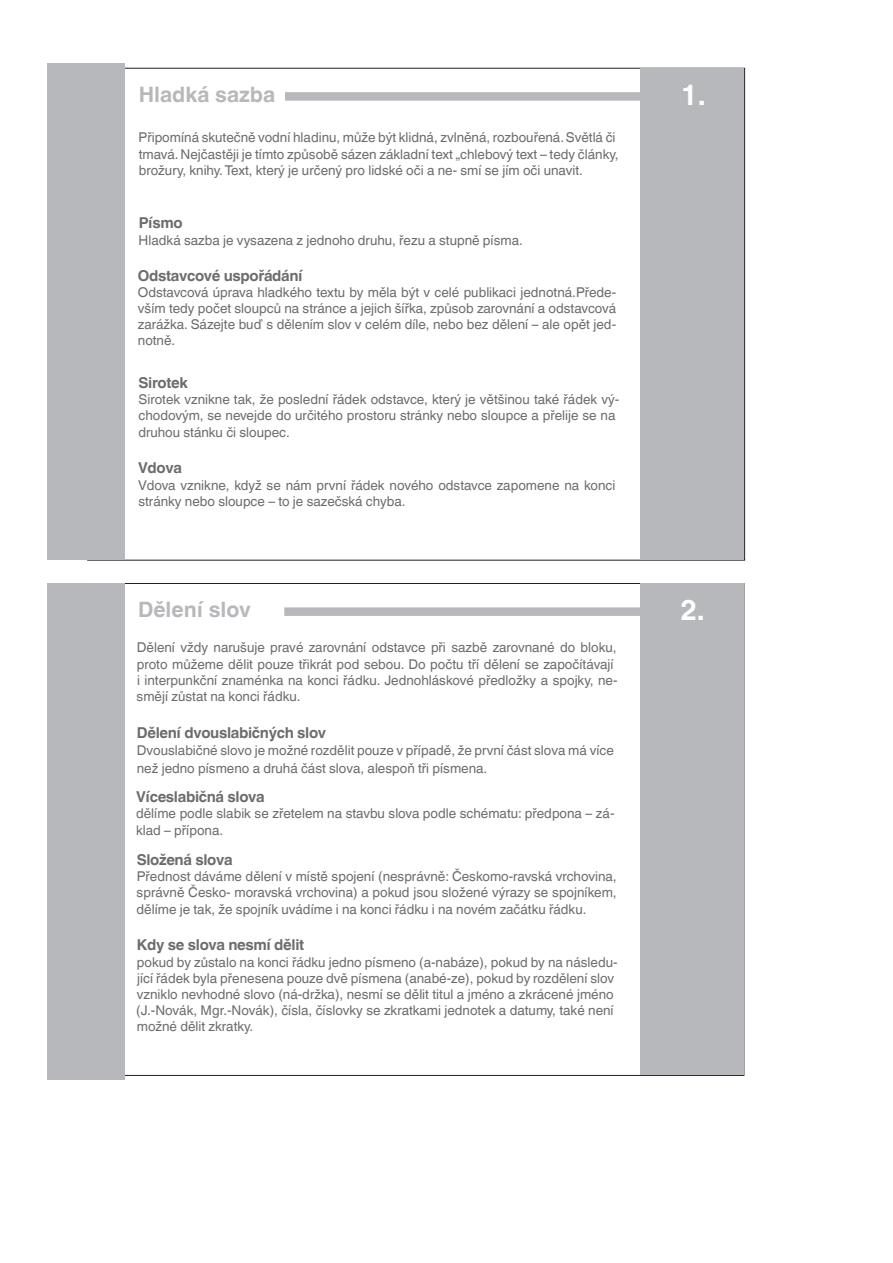
<style>
.page{position:relative;width:893px;height:1263px;background:#fff}
.page>*{position:absolute;margin:0;border:0;box-sizing:border-box;transform-origin:0 0}
.t1{font:700 28.8px "Helvetica World";color:#fff}
.t2{font:700 21.3px "Helvetica World";color:#b7b8bb}
.t3{font:700 15px "Helvetica World";letter-spacing:-.025em;color:#6c6c6f}
.t4{font:13.5px/16.2px "Helvetica World";color:#6c6c6f}
</style>
<div class="page">
<div style="left:88px;top:68px;width:657px;height:492px;background:#fff;border:1px solid #231f20"></div>
<div style="left:640px;top:68px;width:104px;height:491px;background:#b7b8bb"></div>
<div style="left:47px;top:63px;width:78px;height:496px;background:#b7b8bb"></div>
<div style="left:285px;top:92px;width:391px;height:9px;background:#b7b8bb"></div>
<div style="left:87px;top:583px;width:657px;height:492px;background:#fff;border:1px solid #231f20"></div>
<div style="left:640px;top:583px;width:104px;height:492px;background:#b7b8bb"></div>
<div style="left:284px;top:607px;width:391px;height:9px;background:#b7b8bb"></div>
<div style="left:47px;top:583px;width:78px;height:497px;background:#b7b8bb"></div>
<p class="t2" style="left:139px;top:82px;width:138px">Hladká sazba</p>
<p class="t1" style="left:681px;top:78px;width:26px">1.</p>
<p class="t4" style="left:139px;top:130px;width:481px">Připomíná skutečně vodní hladinu, může být klidná, zvlněná, rozbouřená.Světlá či tmavá.Nejčastěji je tímto způsobě sázen základní text „chlebový text – tedy články, brožury, knihy.Text, který je určený pro lidské oči a ne- smí se jím oči unavit.</p>
<p class="t3" style="left:139px;top:214px;width:45px">Písmo</p>
<p class="t4" style="left:139px;top:232px;width:386px">Hladká sazba je vysazena z jednoho druhu, řezu a stupně písma.</p>
<p class="t3" style="left:138px;top:267px;width:166px">Odstavcové uspořádání</p>
<p class="t4" style="left:138px;top:284px;width:480px;text-align:justify">Odstavcová úprava hladkého textu by měla být v celé publikaci jednotná.Přede&shy;vším tedy počet sloupců na stránce a jejich šířka, způsob zarovnání a odstavcová zarážka. Sázejte buď s dělením slov v celém díle, nebo bez dělení – ale opět jed&shy;notně.</p>
<p class="t3" style="left:139px;top:374px;width:51px">Sirotek</p>
<p class="t4" style="left:138px;top:391px;width:483px">Sirotek vznikne tak, že poslední řádek odstavce, který je většinou také řádek vý&shy;chodovým, se nevejde do určitého prostoru stránky nebo sloupce a přelije se na druhou stánku či sloupec.</p>
<p class="t3" style="left:138px;top:459px;width:45px">Vdova</p>
<p class="t4" style="left:138px;top:477px;width:479px">Vdova vznikne, když se nám první řádek nového odstavce zapomene na konci stránky nebo sloupce – to je sazečská chyba.</p>
<p class="t2" style="left:138px;top:597px;width:114px">Dělení slov</p>
<p class="t1" style="left:680px;top:593px;width:26px">2.</p>
<p class="t4" style="left:137px;top:639px;width:482px">Dělení vždy narušuje pravé zarovnání odstavce při sazbě zarovnané do bloku, proto můžeme dělit pouze třikrát pod sebou. Do počtu tří dělení se započítávají i interpunkční znaménka na konci řádku. Jednohláskové předložky a spojky, ne&shy;smějí zůstat na konci řádku.</p>
<p class="t3" style="left:137px;top:724px;width:191px">Dělení dvouslabičných slov</p>
<p class="t4" style="left:137px;top:741px;width:479px;line-height:18px">Dvouslabičné slovo je možné rozdělit pouze v případě, že první část slova má více než jedno písmeno a druhá část slova, alespoň tři písmena.</p>
<p class="t3" style="left:136px;top:788px;width:130px">Víceslabičná slova</p>
<p class="t4" style="left:136px;top:806px;width:480px">dělíme podle slabik se zřetelem na stavbu slova podle schématu: předpona – zá&shy;klad – přípona.</p>
<p class="t3" style="left:137px;top:851px;width:97px">Složená slova</p>
<p class="t4" style="left:137px;top:868px;width:482px;text-align:justify">Přednost dáváme dělení v místě spojení (nesprávně: Českomo-ravská vrchovina, správně Česko- moravská vrchovina) a pokud jsou složené výrazy se spojníkem, dělíme je tak, že spojník uvádíme i na konci řádku i na novém začátku řádku.</p>
<p class="t3" style="left:137px;top:936px;width:169px">Kdy se slova nesmí dělit</p>
<p class="t4" style="left:136px;top:954px;width:483px">pokud by zůstalo na konci řádku jedno písmeno (a-nabáze), pokud by na následu&shy;jící řádek byla přenesena pouze dvě písmena (anabé-ze), pokud by rozdělení slov vzniklo nevhodné slovo (ná-držka), nesmí se dělit titul a jméno a zkrácené jméno (J.-Novák, Mgr.-Novák), čísla, číslovky se zkratkami jednotek a datumy, také není možné dělit zkratky.</p>
</div>
